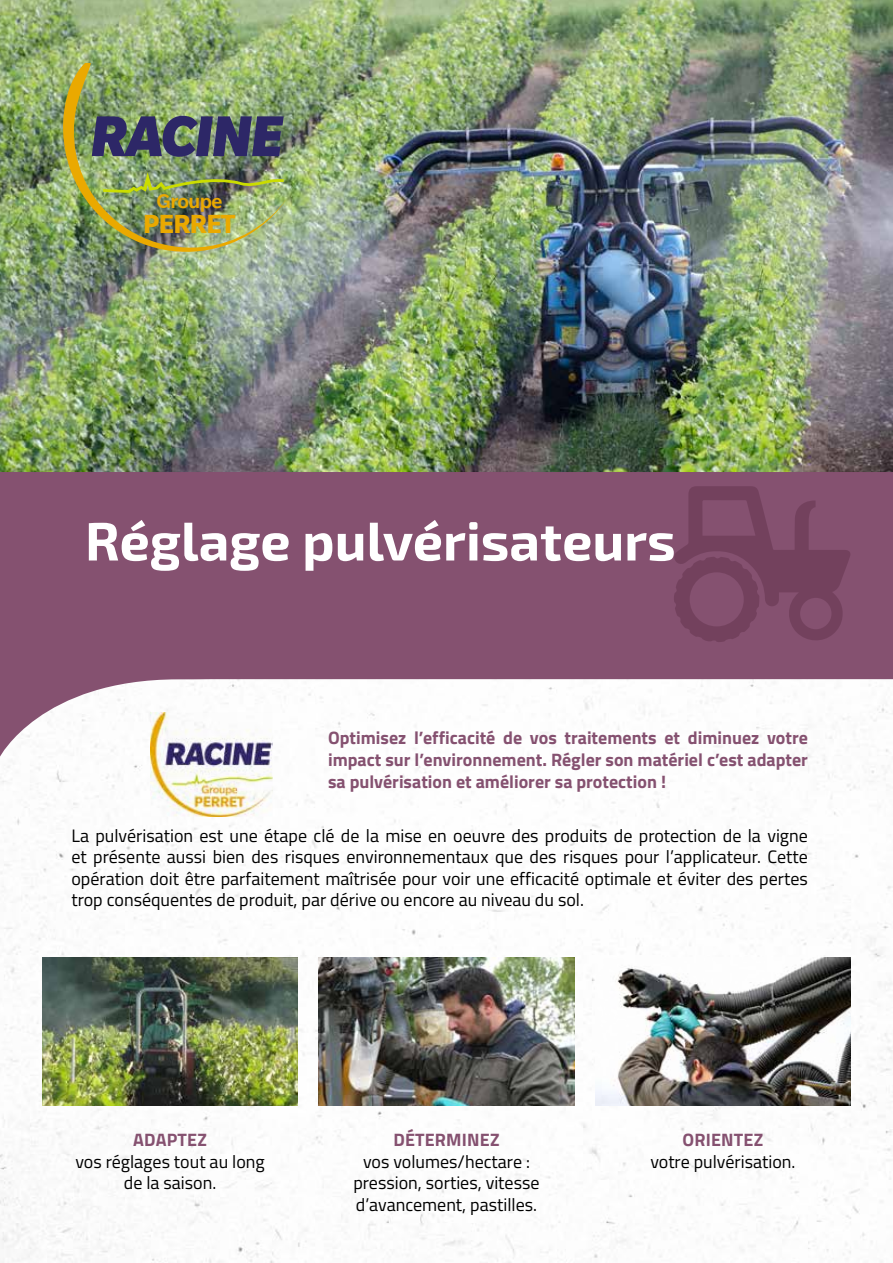
<style>
.page{position:relative;width:893px;height:1263px;background:#fff}
.page>*{position:absolute;margin:0;border:0;box-sizing:border-box;transform-origin:0 0}
.t1{font:italic 900 62.55px "Slate Pro";letter-spacing:-.025em;color:#2d2767}
.t2{font:700 54px "Exo 2";color:#fff}
.t3{font:700 28.5px "Slate Pro";letter-spacing:-.025em;color:#eaa900}
.t4{font:500 21.75px "Slate Pro";letter-spacing:-.025em;color:#eaa900}
.t5{font:18px/21.6px "Titillium Web";color:#000;text-align:center}
.t6{font:700 18px/21.6px "Titillium Web";color:#855170;text-align:justify}
</style>
<div class="page">
<img style="left:0;top:757px;width:893px;height:506px">
<img style="left:0;top:0;width:893px;height:472px">
<img style="left:64px;top:64px;width:223px;height:189px">
<svg style="left:0;top:472px;width:893px;height:285px;fill:#855170"></svg>
<img style="left:151px;top:712px;width:121px;height:104px">
<img style="left:43px;top:958px;width:255px;height:148px">
<img style="left:319px;top:958px;width:255px;height:148px">
<img style="left:595px;top:958px;width:255px;height:148px">
<svg style="left:673px;top:486px;width:178px;height:157px;background:#7c4967"></svg>
<h1 class="t1" style="left:91px;top:101px;width:195px">RACINE</h1>
<p class="t4" style="left:156px;top:188px;width:67px">Groupe</p>
<h3 class="t3" style="left:143px;top:208px;width:94px">PERRET</h3>
<h2 class="t2" style="left:85px;top:509px;width:592px">Réglage pulvérisateurs</h2>
<p class="t6" style="left:328px;top:726px;width:481px">Optimisez l’efficacité de vos traitements et diminuez votre impact sur l’environnement. Régler son matériel c’est adapter sa pulvérisation et améliorer sa protection !</p>
<p class="t5" style="left:71px;top:824px;width:738px;text-align:justify">La pulvérisation est une étape clé de la mise en oeuvre des produits de protection de la vigne et présente aussi bien des risques environnementaux que des risques pour l’applicateur. Cette opération doit être parfaitement maîtrisée pour voir une efficacité optimale et éviter des pertes trop conséquentes de produit, par dérive ou encore au niveau du sol.</p>
<p class="t6" style="left:133px;top:1128px;width:75px">ADAPTEZ</p>
<p class="t5" style="left:75px;top:1149px;width:191px">vos réglages tout au long de la saison.</p>
<p class="t6" style="left:393px;top:1128px;width:108px">DÉTERMINEZ</p>
<p class="t5" style="left:353px;top:1149px;width:188px">vos volumes/hectare : pression, sorties, vitesse d’avancement, pastilles.</p>
<p class="t6" style="left:682px;top:1128px;width:82px">ORIENTEZ</p>
<p class="t5" style="left:650px;top:1149px;width:147px">votre pulvérisation.</p>
</div>
